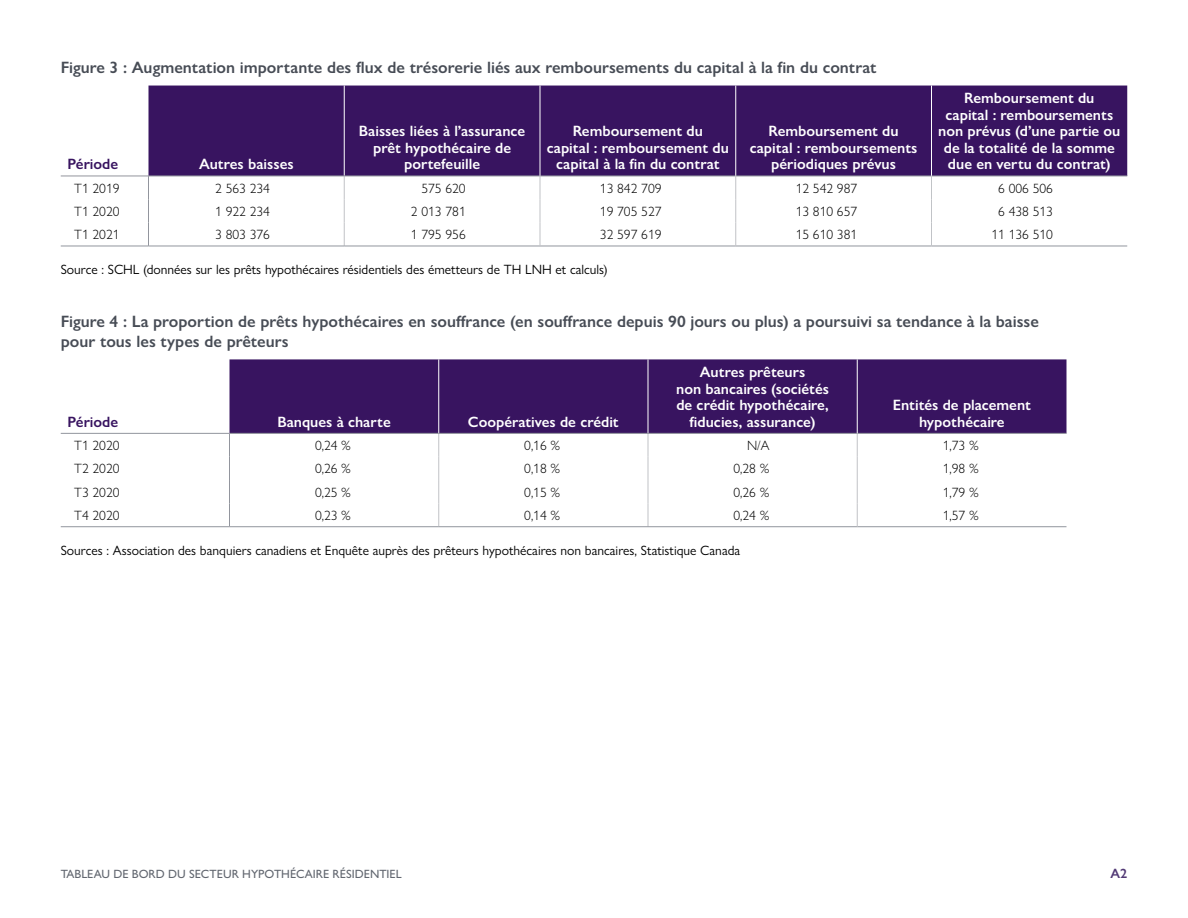
<style>
.page{position:relative;width:1188px;height:918px;background:#fff}
.page>*{position:absolute;margin:0;border:0;box-sizing:border-box;transform-origin:0 0}
.H3_Subhead_Table{font:600 16.5px/19.5px "Gill Sans Nova";color:#474c55}
.Table_header{font:600 15px/16.5px "Gill Sans Nova";color:#fff;text-align:center}
.Table_header-2{font:600 15px "Gill Sans Nova";color:#381460}
.P_Body_Alt_Tables_So{font:13.5px "Gill Sans Nova";color:#000}
.Table_body_right{font:300 13.5px "Gill Sans Nova";color:#000}
.Table_body_left{font:300 13.5px "Gill Sans Nova";color:#000}
.t1{font:600 13.5px "Gill Sans Nova";color:#523975}
.t2{font:500 12px "Gill Sans Nova";color:#626770}
</style>
<div class="page">
<div style="left:148px;top:86px;width:979px;height:90px;background:#381460"></div>
<svg style="left:148px;top:177px;width:1px;height:69px"></svg>
<svg style="left:344px;top:177px;width:1px;height:69px"></svg>
<hr style="left:344px;top:86px;width:1px;height:90px;background:#fff">
<hr style="left:61px;top:176px;width:87px;height:1px;background:#92959d">
<hr style="left:148px;top:176px;width:196px;height:1px;background:#92959d">
<hr style="left:344px;top:176px;width:196px;height:1px;background:#92959d">
<hr style="left:540px;top:176px;width:196px;height:1px;background:#92959d">
<hr style="left:736px;top:176px;width:196px;height:1px;background:#92959d">
<hr style="left:932px;top:176px;width:195px;height:1px;background:#92959d">
<hr style="left:61px;top:246px;width:87px;height:1px;background:#92959d">
<hr style="left:148px;top:246px;width:196px;height:1px;background:#92959d">
<hr style="left:344px;top:246px;width:196px;height:1px;background:#92959d">
<hr style="left:540px;top:246px;width:196px;height:1px;background:#92959d">
<hr style="left:736px;top:246px;width:196px;height:1px;background:#92959d">
<hr style="left:932px;top:246px;width:195px;height:1px;background:#92959d">
<hr style="left:540px;top:86px;width:1px;height:90px;background:#fff">
<hr style="left:735px;top:86px;width:1px;height:90px;background:#fff">
<hr style="left:931px;top:86px;width:1px;height:90px;background:#fff">
<svg style="left:540px;top:176px;width:1px;height:70px"></svg>
<svg style="left:735px;top:176px;width:1px;height:70px"></svg>
<svg style="left:931px;top:176px;width:1px;height:70px"></svg>
<div style="left:230px;top:359px;width:836px;height:74px;background:#381460"></div>
<svg style="left:229px;top:434px;width:1px;height:92px"></svg>
<svg style="left:438px;top:434px;width:1px;height:92px"></svg>
<svg style="left:648px;top:434px;width:1px;height:92px"></svg>
<hr style="left:438px;top:359px;width:1px;height:74px;background:#fff">
<hr style="left:648px;top:359px;width:1px;height:74px;background:#fff">
<hr style="left:61px;top:433px;width:169px;height:1px;background:#92959d">
<hr style="left:230px;top:433px;width:209px;height:1px;background:#92959d">
<hr style="left:439px;top:433px;width:209px;height:1px;background:#92959d">
<hr style="left:648px;top:433px;width:209px;height:1px;background:#92959d">
<hr style="left:857px;top:433px;width:209px;height:1px;background:#92959d">
<hr style="left:61px;top:526px;width:169px;height:1px;background:#92959d">
<hr style="left:230px;top:526px;width:209px;height:1px;background:#92959d">
<hr style="left:439px;top:526px;width:209px;height:1px;background:#92959d">
<hr style="left:648px;top:526px;width:209px;height:1px;background:#92959d">
<hr style="left:857px;top:526px;width:209px;height:1px;background:#92959d">
<hr style="left:857px;top:359px;width:1px;height:74px;background:#fff">
<svg style="left:857px;top:434px;width:1px;height:93px"></svg>
<h3 class="H3_Subhead_Table" style="left:61px;top:57px;width:817px">Figure 3 : Augmentation importante des flux de trésorerie liés aux remboursements du capital à la fin du contrat</h3>
<p class="Table_header-2" style="left:68px;top:155px;width:52px">Période</p>
<p class="Table_header" style="left:199px;top:156px;width:96px">Autres baisses</p>
<p class="Table_header" style="left:359px;top:123px;width:168px">Baisses liées à l’assurance prêt hypothécaire de portefeuille</p>
<p class="Table_header" style="left:547px;top:123px;width:184px">Remboursement du<br>capital : remboursement du capital à la fin du contrat</p>
<p class="Table_header" style="left:750px;top:123px;width:169px">Remboursement du capital : remboursements périodiques prévus</p>
<p class="Table_header" style="left:938px;top:90px;width:184px">Remboursement du<br>capital : remboursements non prévus (d’une partie ou de la totalité de la somme due en vertu du contrat)</p>
<p class="Table_body_left" style="left:74px;top:180px;width:47px">T1 2019</p>
<p class="Table_body_right" style="left:215px;top:180px;width:56px">2 563 234</p>
<p class="Table_body_right" style="left:421px;top:180px;width:46px">575 620</p>
<p class="Table_body_right" style="left:600px;top:180px;width:63px">13 842 709</p>
<p class="Table_body_right" style="left:796px;top:180px;width:63px">12 542 987</p>
<p class="Table_body_right" style="left:998px;top:180px;width:56px">6 006 506</p>
<p class="Table_body_left" style="left:74px;top:203px;width:47px">T1 2020</p>
<p class="Table_body_right" style="left:215px;top:203px;width:56px">1 922 234</p>
<p class="Table_body_right" style="left:411px;top:203px;width:56px">2 013 781</p>
<p class="Table_body_right" style="left:600px;top:203px;width:63px">19 705 527</p>
<p class="Table_body_right" style="left:796px;top:203px;width:63px">13 810 657</p>
<p class="Table_body_right" style="left:998px;top:203px;width:56px">6 438 513</p>
<p class="Table_body_left" style="left:74px;top:226px;width:47px">T1 2021</p>
<p class="Table_body_right" style="left:215px;top:226px;width:56px">3 803 376</p>
<p class="Table_body_right" style="left:411px;top:226px;width:56px">1 795 956</p>
<p class="Table_body_right" style="left:600px;top:226px;width:63px">32 597 619</p>
<p class="Table_body_right" style="left:796px;top:226px;width:63px">15 610 381</p>
<p class="Table_body_right" style="left:991px;top:226px;width:63px">11 136 510</p>
<p class="P_Body_Alt_Tables_So" style="left:61px;top:261px;width:549px">Source : SCHL (données sur les prêts hypothécaires résidentiels des émetteurs de TH LNH et calculs)</p>
<h3 class="H3_Subhead_Table" style="left:61px;top:312px;width:980px">Figure 4 : La proportion de prêts hypothécaires en souffrance (en souffrance depuis 90 jours ou plus) a poursuivi sa tendance à la baisse pour tous les types de prêteurs</h3>
<p class="Table_header-2" style="left:68px;top:412px;width:52px">Période</p>
<p class="Table_header" style="left:277px;top:413px;width:115px">Banques à charte</p>
<p class="Table_header" style="left:468px;top:413px;width:152px">Coopératives de crédit</p>
<p class="Table_header" style="left:676px;top:364px;width:154px">Autres prêteurs<br>non bancaires (sociétés de crédit hypothécaire, fiducies, assurance)</p>
<p class="Table_header" style="left:893px;top:397px;width:140px">Entités de placement hypothécaire</p>
<p class="Table_body_left" style="left:74px;top:437px;width:47px">T1 2020</p>
<p class="Table_body_right" style="left:315px;top:437px;width:37px">0,24 %</p>
<p class="Table_body_right" style="left:524px;top:437px;width:37px">0,16 %</p>
<p class="Table_body_right" style="left:747px;top:437px;width:24px">N/A</p>
<p class="Table_body_right" style="left:943px;top:437px;width:37px">1,73 %</p>
<p class="Table_body_left" style="left:74px;top:460px;width:47px">T2 2020</p>
<p class="Table_body_right" style="left:315px;top:460px;width:37px">0,26 %</p>
<p class="Table_body_right" style="left:524px;top:460px;width:37px">0,18 %</p>
<p class="Table_body_right" style="left:734px;top:460px;width:37px">0,28 %</p>
<p class="Table_body_right" style="left:943px;top:460px;width:37px">1,98 %</p>
<p class="Table_body_left" style="left:74px;top:484px;width:47px">T3 2020</p>
<p class="Table_body_right" style="left:315px;top:484px;width:37px">0,25 %</p>
<p class="Table_body_right" style="left:524px;top:484px;width:37px">0,15 %</p>
<p class="Table_body_right" style="left:734px;top:484px;width:37px">0,26 %</p>
<p class="Table_body_right" style="left:943px;top:484px;width:37px">1,79 %</p>
<p class="Table_body_left" style="left:74px;top:507px;width:47px">T4 2020</p>
<p class="Table_body_right" style="left:315px;top:507px;width:37px">0,23 %</p>
<p class="Table_body_right" style="left:524px;top:507px;width:37px">0,14 %</p>
<p class="Table_body_right" style="left:734px;top:507px;width:37px">0,24 %</p>
<p class="Table_body_right" style="left:943px;top:507px;width:37px">1,57 %</p>
<p class="P_Body_Alt_Tables_So" style="left:61px;top:542px;width:681px">Sources : Association des banquiers canadiens et Enquête auprès des prêteurs hypothécaires non bancaires, Statistique Canada</p>
<p class="t2" style="left:61px;top:866px;width:343px">TABLEAU DE BORD DU SECTEUR HYPOTHÉCAIRE RÉSIDENTIEL</p>
<p class="t1" style="left:1110px;top:865px;width:18px">A2</p>
</div>
